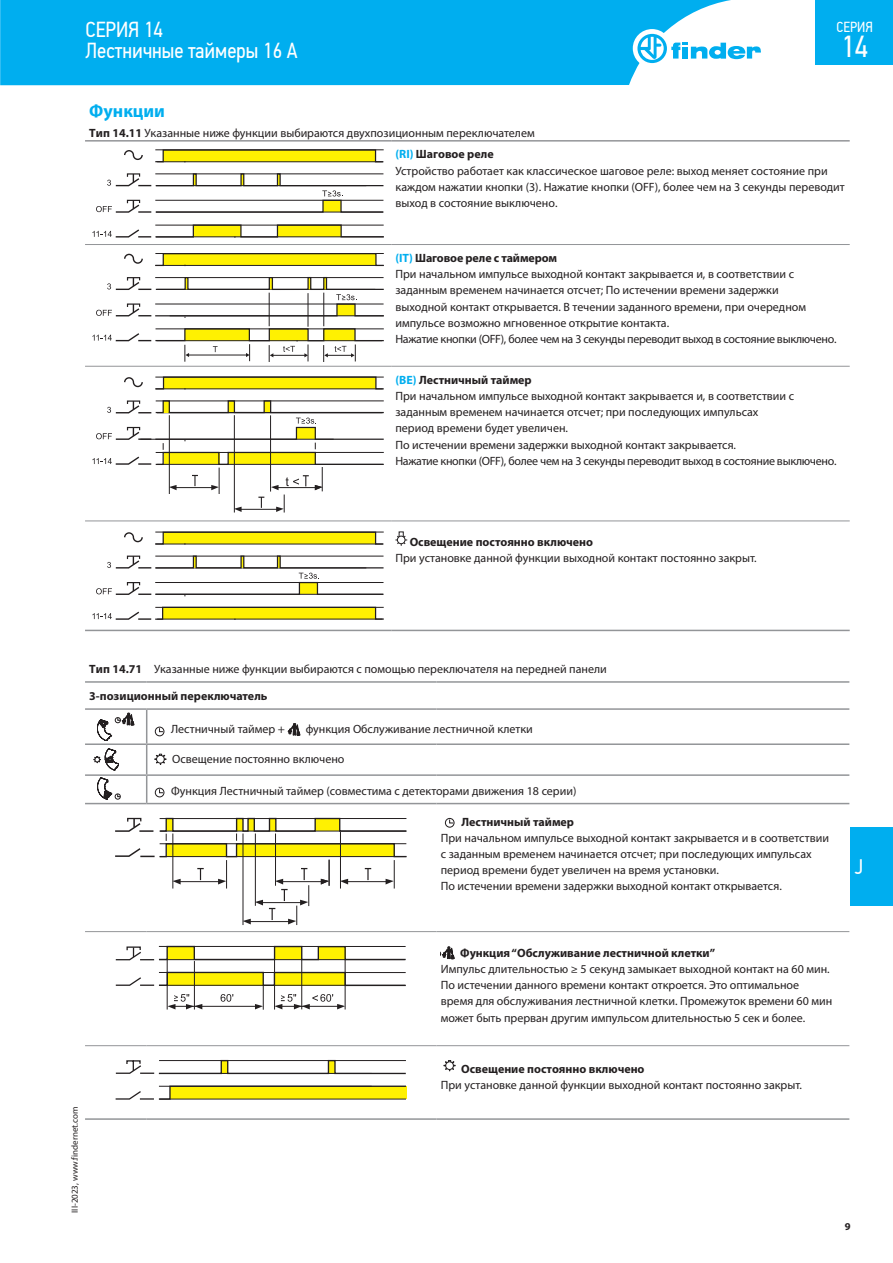
<style>
.page{position:relative;width:893px;height:1263px;background:#fff}
.page>*{position:absolute;margin:0;border:0;box-sizing:border-box;transform-origin:0 0}
.t1{font:30.3px "PF Din Text Cond Pro";color:#fff}
.t2{font:21.75px/21px "PF Din Text Cond Pro";color:#fff}
.t3{font:21px "PF Din Text Cond Pro";color:#fff}
.t4{font:700 18px "Myriad Pro";color:#00aeef}
.t5{font:14.55px "PF Din Text Cond Pro";color:#fff}
.t6{font:12px/16.2px "Myriad Pro";color:#231f20}
.t7{font:700 12px "Myriad Pro";color:#231f20}
.t8{font:700 10.5px "Myriad Pro";color:#231f20}
.t9{font:9px "Myriad Pro";color:#231f20}
.s1{font-weight:700}
.s2{font-weight:700;color:#00aeef}
</style>
<div class="page">
<svg style="left:0;top:0;width:837px;height:85px;fill:#00aeef"></svg>
<div style="left:633px;top:29px;width:38px;height:39px;background:#fff;border-radius:50%"></div>
<svg style="left:637px;top:34px;width:125px;height:29px"></svg>
<div style="left:816px;top:0;width:77px;height:64px;background:#00aeef"></div>
<div style="left:850px;top:827px;width:43px;height:79px;background:#00aeef"></div>
<hr style="left:391px;top:630px;width:459px;height:1px;background:#939598">
<hr style="left:391px;top:140px;width:459px;height:2px;background:#939598">
<hr style="left:85px;top:140px;width:306px;height:2px;background:#939598">
<hr style="left:85px;top:630px;width:306px;height:1px;background:#939598">
<hr style="left:85px;top:244px;width:306px;height:1px;background:#939598">
<hr style="left:391px;top:244px;width:459px;height:1px;background:#939598">
<hr style="left:85px;top:366px;width:306px;height:1px;background:#939598">
<hr style="left:391px;top:366px;width:459px;height:1px;background:#939598">
<hr style="left:85px;top:520px;width:306px;height:1px;background:#939598">
<hr style="left:391px;top:520px;width:459px;height:1px;background:#939598">
<svg style="left:92px;top:149px;width:292px;height:89px"></svg>
<svg style="left:92px;top:253px;width:292px;height:109px"></svg>
<hr style="left:269px;top:293px;width:1px;height:33px;background:#231f20">
<hr style="left:308px;top:293px;width:1px;height:34px;background:#231f20">
<hr style="left:323px;top:293px;width:1px;height:33px;background:#231f20">
<svg style="left:92px;top:376px;width:292px;height:136px"></svg>
<svg style="left:92px;top:531px;width:292px;height:89px"></svg>
<svg style="left:395px;top:532px;width:12px;height:14px"></svg>
<div style="left:397px;top:536px;width:8px;height:8px;background:#fff;border-radius:50%"></div>
<div style="left:397px;top:536px;width:8px;height:8px;border:1px solid #231f20;border-radius:50%"></div>
<hr style="left:85px;top:681px;width:62px;height:2px;background:#939598">
<hr style="left:147px;top:681px;width:290px;height:2px;background:#939598">
<hr style="left:437px;top:681px;width:412px;height:2px;background:#939598">
<hr style="left:85px;top:708px;width:62px;height:2px;background:#939598">
<hr style="left:147px;top:708px;width:290px;height:2px;background:#939598">
<hr style="left:437px;top:708px;width:412px;height:2px;background:#939598">
<hr style="left:85px;top:743px;width:62px;height:2px;background:#939598">
<hr style="left:147px;top:743px;width:290px;height:2px;background:#939598">
<hr style="left:437px;top:743px;width:412px;height:2px;background:#939598">
<hr style="left:85px;top:774px;width:62px;height:2px;background:#939598">
<hr style="left:147px;top:774px;width:290px;height:2px;background:#939598">
<hr style="left:437px;top:774px;width:412px;height:2px;background:#939598">
<hr style="left:437px;top:803px;width:412px;height:1px;background:#939598">
<hr style="left:146px;top:710px;width:1px;height:33px;background:#939598">
<svg style="left:146px;top:745px;width:1px;height:58px"></svg>
<hr style="left:85px;top:803px;width:62px;height:1px;background:#939598">
<hr style="left:147px;top:803px;width:290px;height:1px;background:#939598">
<hr style="left:85px;top:1118px;width:62px;height:2px;background:#939598">
<hr style="left:147px;top:1118px;width:290px;height:2px;background:#939598">
<hr style="left:437px;top:1118px;width:412px;height:2px;background:#939598">
<hr style="left:85px;top:931px;width:62px;height:1px;background:#939598">
<hr style="left:147px;top:931px;width:290px;height:1px;background:#939598">
<hr style="left:437px;top:931px;width:412px;height:1px;background:#939598">
<hr style="left:85px;top:1045px;width:62px;height:1px;background:#939598">
<hr style="left:147px;top:1045px;width:290px;height:1px;background:#939598">
<hr style="left:437px;top:1045px;width:412px;height:1px;background:#939598">
<svg style="left:97px;top:713px;width:37px;height:28px"></svg>
<svg style="left:155px;top:726px;width:10px;height:10px"></svg>
<svg style="left:288px;top:723px;width:12px;height:13px"></svg>
<svg style="left:155px;top:753px;width:12px;height:12px"></svg>
<svg style="left:94px;top:748px;width:27px;height:51px"></svg>
<svg style="left:155px;top:787px;width:10px;height:10px"></svg>
<svg style="left:115px;top:818px;width:291px;height:107px"></svg>
<svg style="left:445px;top:817px;width:10px;height:10px"></svg>
<svg style="left:116px;top:946px;width:290px;height:64px"></svg>
<svg style="left:441px;top:946px;width:13px;height:14px"></svg>
<svg style="left:116px;top:1060px;width:290px;height:40px"></svg>
<svg style="left:444px;top:1060px;width:12px;height:12px"></svg>
<h2 class="t2" style="left:85px;top:19px;width:214px">СЕРИЯ 14<br>Лестничные таймеры 16 A</h2>
<p class="t5" style="left:837px;top:19px;width:38px">СЕРИЯ</p>
<h1 class="t1" style="left:841px;top:28px;width:28px">14</h1>
<h3 class="t4" style="left:89px;top:99px;width:77px">Функции</h3>
<p class="t6" style="left:395px;top:121px;width:141px;line-height:21.8px;text-indent:-306px"><span class="s1">Tип 14.11</span> Указанные ниже функции выбираются двухпозиционным переключателем <span class="s2">(RI)</span> <span class="s1">Шаговое реле</span></p>
<p class="t6" style="left:395px;top:162px;width:451px">Устройство работает как классическое шаговое реле: выход меняет состояние при каждом нажатии кнопки (3). Нажатие кнопки (OFF), более чем на 3 секунды переводит выход в состояние выключено.</p>
<p class="t6" style="left:395px;top:250px;width:443px"><span class="s2">(IT)</span> <span class="s1">Шаговое реле с таймером<br></span>При начальном импульсе выходной контакт закрывается и, в соответствии с заданным временем начинается отсчет; По истечении времени задержки<br>выходной контакт открывается. В течении заданного времени, при очередном импульсе возможно мгновенное открытие контакта.<br>Нажатие кнопки (OFF), более чем на 3 секунды переводит выход в состояние выключено.</p>
<p class="t6" style="left:395px;top:371px;width:443px"><span class="s2">(BE)</span> <span class="s1">Лестничный таймер<br></span>При начальном импульсе выходной контакт закрывается и, в соответствии с заданным временем начинается отсчет; при последующих импульсах<br>период времени будет увеличен.<br>По истечении времени задержки выходной контакт закрывается.<br>Нажатие кнопки (OFF), более чем на 3 секунды переводит выход в состояние выключено.</p>
<p class="t7" style="left:410px;top:534px;width:185px">Освещение постоянно включено</p>
<p class="t6" style="left:395px;top:550px;width:363px">При установке данной функции выходной контакт постоянно закрыт.</p>
<p class="t6" style="left:89px;top:661px;width:519px"><span class="s1">Tип 14.71</span> Указанные ниже функции выбираются с помощью переключателя на передней панели</p>
<p class="t7" style="left:89px;top:688px;width:180px">3-позиционный переключатель</p>
<p class="t6" style="left:171px;top:721px;width:115px">Лестничный таймер +</p>
<p class="t6" style="left:306px;top:721px;width:228px">функция Обслуживание лестничной клетки</p>
<p class="t6" style="left:172px;top:751px;width:174px">Освещение постоянно включено</p>
<p class="t6" style="left:171px;top:782px;width:407px">Функция Лестничный таймер (совместима с детекторами движения 18 серии)</p>
<p class="t7" style="left:461px;top:814px;width:114px">Лестничный таймер</p>
<p class="t6" style="left:441px;top:829px;width:390px">При начальном импульсе выходной контакт закрывается и в соответствии с заданным временем начинается отсчет; при последующих импульсах период времени будет увеличен на время установки.<br>По истечении времени задержки выходной контакт открывается.</p>
<h3 class="t3" style="left:855px;top:855px;width:10px">J</h3>
<p class="t9" style="left:69px;top:1213px;width:108px;rotate:-90deg">III-2023, www.findernet.com</p>
<p class="t7" style="left:460px;top:945px;width:256px">Функция “Обслуживание лестничной клетки”</p>
<p class="t6" style="left:441px;top:961px;width:393px">Импульс длительностью ≥ 5 секунд замыкает выходной контакт на 60 мин.<br>По истечении данного времени контакт откроется. Это оптимальное время для обслуживания лестничной клетки. Промежуток времени 60 мин может быть прерван другим импульсом длительностью 5 сек и более.</p>
<p class="t7" style="left:461px;top:1061px;width:185px">Освещение постоянно включено</p>
<p class="t6" style="left:441px;top:1076px;width:363px">При установке данной функции выходной контакт постоянно закрыт.</p>
<p class="t8" style="left:845px;top:1219px;width:7px">9</p>
</div>
